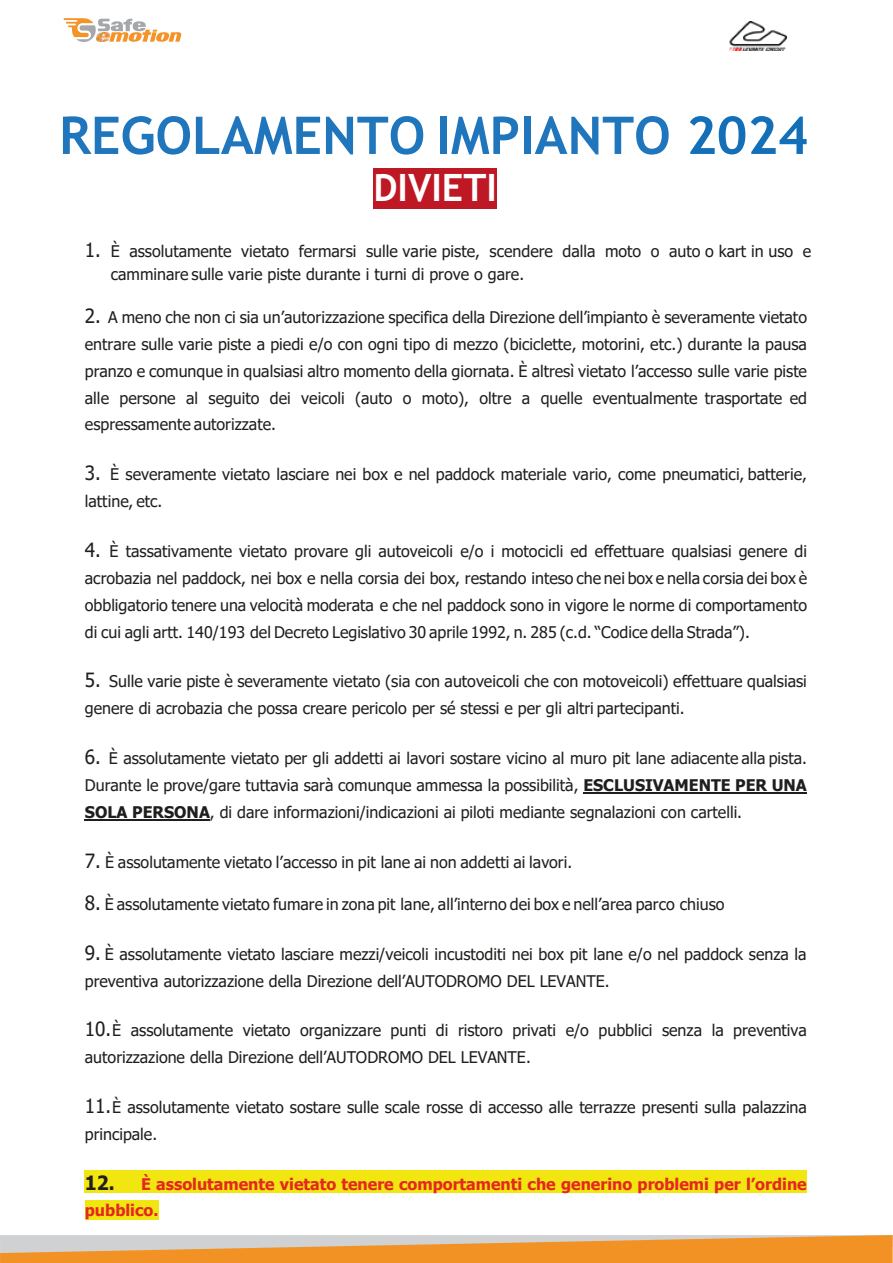
<style>
.page{position:relative;width:893px;height:1263px;background:#fff}
.page>*{position:absolute;margin:0;border:0;box-sizing:border-box;transform-origin:0 0}
.t1{font:700 52.05px "Trebuchet MS";color:#1f76bc}
.t2{font:700 37.65px "Trebuchet MS";color:#fff}
.t3{font:16.05px/26.8px "Tahoma";color:#211e1f}
.t4{font:16.05px/26.8px "Tahoma";color:#1e1e1c}
.t5{font:700 16.05px/26.8px "Tahoma";color:#e52721}
.s1{color:#136fb7}
.s2{font-size:19.65px}
.s3{color:#1e1e1c}
.s4{font-weight:700;color:#1e1e1c}
.s5{font-size:19.65px;color:#211e1f}
.s6{color:#211e1f}
</style>
<div class="page">
<svg style="left:64px;top:18px;width:117px;height:24px"></svg>
<svg style="left:0;top:1235px;width:893px;height:28px;background:#e7a65c"></svg>
<img style="left:729px;top:22px;width:58px;height:29px">
<div style="left:373px;top:168px;width:124px;height:41px;background:#be1824"></div>
<hr style="left:583px;top:792px;width:224px;height:2px;background:#1e1e1c">
<hr style="left:85px;top:819px;width:125px;height:2px;background:#1e1e1c">
<div style="left:85px;top:1170px;width:722px;height:23px;background:#f1e610"></div>
<div style="left:85px;top:1200px;width:73px;height:20px;background:#f1e610"></div>
<h1 class="t1" style="left:59px;top:103px;width:751px">REGOLAMENTO IMPIANTO <span class="s1">2024</span></h1>
<h2 class="t2" style="left:373px;top:164px;width:125px">DIVIETI</h2>
<p class="t3" style="left:111px;top:240px;width:702px;line-height:23px;text-indent:-26px"><span class="s2">1.</span> È assolutamente vietato fermarsi <span class="s3">sulle varie piste</span>, scendere dalla moto o auto <span class="s3">o kart in uso</span> e camminare <span class="s3">sulle varie piste</span> durante i turni di prove o gare.</p>
<p class="t3" style="left:85px;top:305px;width:724px;text-align:justify"><span class="s2">2.</span> A meno che non ci sia un’autorizzazione specifica della Direzione dell’impianto è severamente vietato entrare <span class="s3">sulle varie piste</span> a piedi e/o con ogni tipo di mezzo (biciclette, motorini, etc.) durante la pausa pranzo e comunque in qualsiasi altro momento della giornata. È altresì vietato l’accesso <span class="s3">sulle varie piste </span>alle persone al seguito dei veicoli (auto o moto), oltre a quelle eventualmente trasportate ed espressamente autorizzate.</p>
<p class="t3" style="left:85px;top:462px;width:723px"><span class="s2">3.</span> È severamente vietato lasciare nei box e nel paddock materiale vario, come pneumatici, batterie, lattine, etc.</p>
<p class="t3" style="left:85px;top:539px;width:724px;text-align:justify"><span class="s2">4.</span> È tassativamente vietato provare gli autoveicoli e/o i motocicli ed effettuare qualsiasi genere di acrobazia nel paddock, nei box e nella corsia dei box, restando inteso che nei box e nella corsia dei box è obbligatorio tenere una velocità moderata e che nel paddock sono in vigore le norme di comportamento di cui agli artt. 140/193 del Decreto Legislativo 30 aprile 1992, n. 285 (c.d. “Codice della Strada”).</p>
<p class="t3" style="left:85px;top:669px;width:724px"><span class="s2">5.</span> <span class="s3">Sulle varie piste</span> è severamente vietato (sia con autoveicoli che con motoveicoli) effettuare qualsiasi genere di acrobazia che possa creare pericolo per sé stessi e per gli altri partecipanti.</p>
<p class="t3" style="left:85px;top:746px;width:724px;text-align:justify"><span class="s2">6.</span> È assolutamente vietato per gli addetti ai lavori sostare vicino al muro pit lane adiacente alla pista.<br>Durante le <span class="s3">prove/</span>gare <span class="s3">tuttavia</span> sarà comunque ammessa la possibilità, <span class="s4">ESCLUSIVAMENTE PER UNA SOLA PERSONA</span><span class="s3">,</span> di dare informazioni/indicazioni ai piloti mediante segnalazioni con cartelli.</p>
<p class="t3" style="left:85px;top:849px;width:489px"><span class="s2">7.</span> È assolutamente vietato l’accesso in pit lane ai non addetti ai lavori.</p>
<p class="t3" style="left:85px;top:892px;width:641px"><span class="s2">8.</span> È assolutamente vietato fumare in zona pit lane, all’interno dei box e nell’area parco chiuso</p>
<p class="t4" style="left:85px;top:941px;width:723px"><span class="s5">9.</span> <span class="s6">È</span> assolutamente vietato lasciare mezzi/veicoli incustoditi nei box pit lane e/o nel paddock senza la preventiva autorizzazione della Direzione dell’AUTODROMO DEL LEVANTE.</p>
<p class="t4" style="left:85px;top:1018px;width:724px"><span class="s5">10.</span><span class="s6">È</span> assolutamente vietato organizzare punti di ristoro privati e/o pubblici senza la preventiva autorizzazione della Direzione dell’AUTODROMO DEL LEVANTE.</p>
<p class="t4" style="left:85px;top:1095px;width:723px"><span class="s5">11.</span><span class="s6">È</span> assolutamente vietato sostare sulle scale rosse di accesso alle terrazze presenti sulla palazzina principale.</p>
<p class="t5" style="left:85px;top:1171px;width:723px"><span class="s5">12.</span> È assolutamente vietato tenere comportamenti che generino problemi per l’ordine pubblico.</p>
</div>
